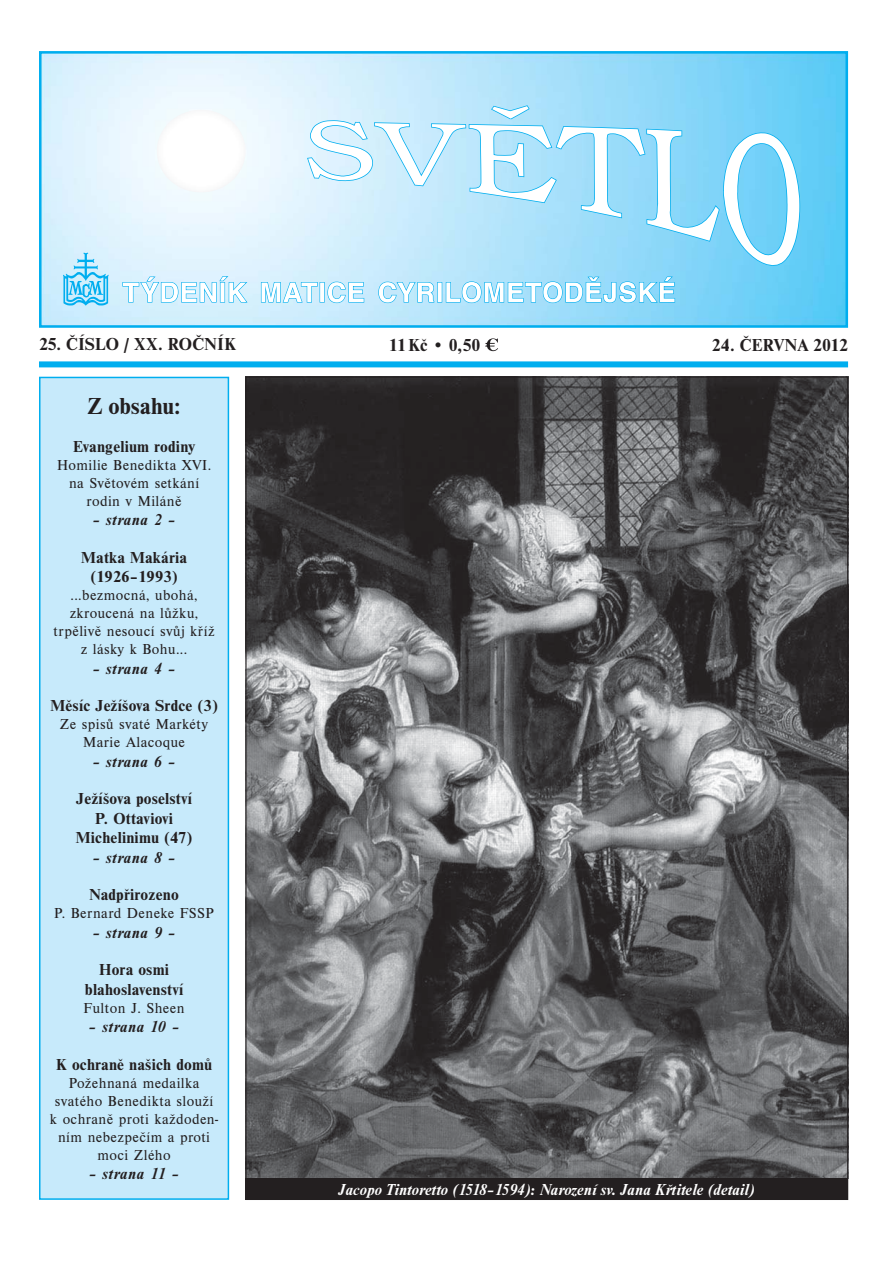
<style>
.page{position:relative;width:893px;height:1263px;background:#fff}
.page>*{position:absolute;margin:0;border:0;box-sizing:border-box;transform-origin:0 0}
.t1{font:700 24px "Nimbus Rom DEE";letter-spacing:-.005em;color:#231f20}
.t2{font:700 18px "Nimbus Rom DEE";letter-spacing:.01em;color:#231f20}
.t3{font:700 16.5px/19.5px "Nimbus Rom DEE";letter-spacing:.01em;color:#231f20;text-align:center}
.t4{font:italic 700 16.5px "Nimbus Rom DEE";letter-spacing:.025em;color:#231f20}
.t5{font:italic 700 16.5px "Nimbus Rom DEE";color:#fff}
.t6{font:15px/18px "Nimbus Rom DEE";letter-spacing:.025em;color:#231f20;text-align:center}
</style>
<div class="page">
<img style="left:247px;top:379px;width:599px;height:799px">
<div style="left:40px;top:377px;width:188px;height:822px;background:#c7eafb"></div>
<div style="left:39px;top:377px;width:190px;height:823px;border:2px solid #00aeef"></div>
<div style="left:39px;top:361px;width:809px;height:6px;background:#00aeef"></div>
<div style="left:246px;top:1178px;width:602px;height:22px;background:#231f20"></div>
<img style="left:43px;top:55px;width:801px;height:269px">
<div style="left:39px;top:51px;width:809px;height:277px;border:3px solid #00aeef"></div>
<svg style="left:63px;top:253px;width:46px;height:53px;background:#8bd8f7"></svg>
<svg style="left:122px;top:104px;width:679px;height:327px"></svg>
<p class="t2" style="left:39px;top:337px;width:199px">25. ČÍSLO / XX. ROČNÍK</p>
<p class="t2" style="left:389px;top:338px;width:93px">11 Kč • 0,50</p>
<p class="t2" style="left:712px;top:338px;width:138px">24. ČERVNA 2012</p>
<h1 class="t1" style="left:87px;top:397px;width:95px">Z obsahu:</h1>
<p class="t3" style="left:73px;top:438px;width:123px">Evangelium rodiny</p>
<p class="t6" style="left:57px;top:457px;width:156px">Homilie Benedikta XVI. na Světovém setkání rodin v Miláně</p>
<p class="t4" style="left:92px;top:513px;width:85px">– strana 2 –</p>
<p class="t3" style="left:81px;top:549px;width:107px">Matka Makária (1926–1993)</p>
<p class="t6" style="left:54px;top:587px;width:162px">...bezmocná, ubohá, zkroucená na lůžku, trpělivě nesoucí svůj kříž z lásky k Bohu...</p>
<p class="t4" style="left:92px;top:662px;width:85px">– strana 4 –</p>
<p class="t3" style="left:50px;top:697px;width:169px">Měsíc Ježíšova Srdce (3)</p>
<p class="t6" style="left:60px;top:716px;width:150px">Ze spisů svaté Markéty<br>Marie Alacoque</p>
<p class="t4" style="left:92px;top:755px;width:85px">– strana 6 –</p>
<p class="t3" style="left:76px;top:790px;width:118px">Ježíšova poselství<br>P. Ottaviovi<br>Michelinimu (47)</p>
<p class="t4" style="left:92px;top:851px;width:85px">– strana 8 –</p>
<p class="t3" style="left:89px;top:886px;width:91px">Nadpřirozeno</p>
<p class="t6" style="left:54px;top:905px;width:161px">P. Bernard Deneke FSSP</p>
<p class="t4" style="left:92px;top:926px;width:85px">– strana 9 –</p>
<p class="t3" style="left:85px;top:961px;width:100px">Hora osmi blahoslavenství</p>
<p class="t6" style="left:84px;top:1000px;width:102px">Fulton J. Sheen</p>
<p class="t4" style="left:89px;top:1020px;width:92px">– strana 10 –</p>
<p class="t3" style="left:56px;top:1056px;width:158px">K ochraně našich domů</p>
<p class="t6" style="left:50px;top:1075px;width:170px">Požehnaná medailka svatého Benedikta slouží k ochraně proti každoden&shy;ním nebezpečím a proti moci Zlého</p>
<p class="t4" style="left:89px;top:1167px;width:92px">– strana 11 –</p>
<p class="t5" style="left:339px;top:1183px;width:417px">Jacopo Tintoretto (1518–1594): Narození sv. Jana Křtitele (detail)</p>
</div>
